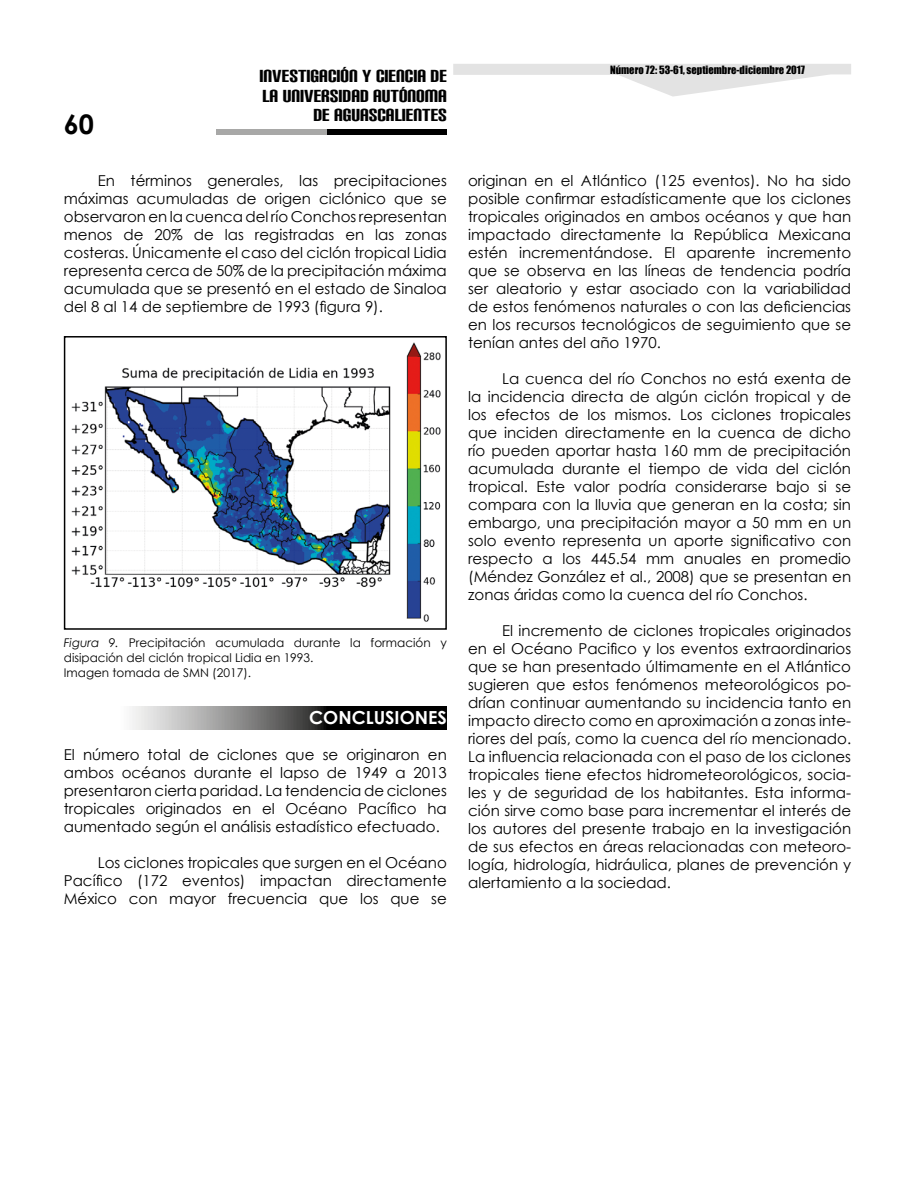
<style>
.page{position:relative;width:915px;height:1191px;background:#fff}
.page>*{position:absolute;margin:0;border:0;box-sizing:border-box;transform-origin:0 0}
.t1{font:700 27px "Century Gothic";color:#000}
.t2{font:21px/19.5px "Carbon Block";color:#000;text-align:right}
.t3{font:700 18px "Century Gothic";color:#fff}
.t4{font:15px/18px "Century Gothic";color:#000;text-align:justify}
.t5{font:12px/15px "Century Gothic";color:#000}
.t6{font:10.5px "Impact";color:#000}
.s1{font-style:italic}
</style>
<div class="page">
<svg style="left:453px;top:64px;width:397px;height:33px"></svg>
<div style="left:216px;top:129px;width:214px;height:6px;background:#a8a8a7"></div>
<div style="left:327px;top:129px;width:119px;height:6px;background:#000"></div>
<svg style="left:132px;top:707px;width:314px;height:22px;background:#5a5a5a"></svg>
<img style="left:71px;top:342px;width:370px;height:280px">
<div style="left:64px;top:336px;width:382px;height:294px;border:2px solid #000"></div>
<h2 class="t2" style="left:259px;top:67px;width:189px">INVESTIGACIÓN Y CIENCIA DE<br>LA UNIVERSIDAD AUTÓNOMA<br>DE AGUASCALIENTES</h2>
<p class="t6" style="left:609px;top:63px;width:196px">Número 72: 53-61, septiembre-diciembre 2017</p>
<h1 class="t1" style="left:64px;top:107px;width:32px">60</h1>
<p class="t4" style="left:64px;top:171px;width:384px;text-indent:34px">En términos generales, las precipitaciones máximas acumuladas de origen ciclónico que se observaron en la cuenca del río Conchos representan menos de 20% de las registradas en las zonas costeras. Únicamente el caso del ciclón tropical Lidia representa cerca de 50% de la precipitación máxima acumulada que se presentó en el estado de Sinaloa del 8 al 14 de septiembre de 1993 (figura 9).</p>
<p class="t4" style="left:468px;top:171px;width:384px">originan en el Atlántico (125 eventos). No ha sido posible confirmar estadísticamente que los ciclones tropicales originados en ambos océanos y que han impactado directamente la República Mexicana estén incrementándose. El aparente incremento que se observa en las líneas de tendencia podría ser aleatorio y estar asociado con la variabilidad de estos fenómenos naturales o con las deficiencias en los recursos tecnológicos de seguimiento que se tenían antes del año 1970.</p>
<p class="t4" style="left:468px;top:369px;width:384px;text-indent:34px">La cuenca del río Conchos no está exenta de la incidencia directa de algún ciclón tropical y de los efectos de los mismos. Los ciclones tropicales que inciden directamente en la cuenca de dicho río pueden aportar hasta 160 mm de precipitación acumulada durante el tiempo de vida del ciclón tropical. Este valor podría considerarse bajo si se compara con la lluvia que generan en la costa; sin embargo, una precipitación mayor a 50 mm en un solo evento representa un aporte significativo con respecto a los 445.54 mm anuales en promedio (Méndez González et al., 2008) que se presentan en zonas áridas como la cuenca del río Conchos.</p>
<p class="t4" style="left:468px;top:621px;width:384px;text-indent:34px">El incremento de ciclones tropicales originados en el Océano Pacifico y los eventos extraordinarios que se han presentado últimamente en el Atlántico sugieren que estos fenómenos meteorológicos po&shy;drían continuar aumentando su incidencia tanto en impacto directo como en aproximación a zonas inte&shy;riores del país, como la cuenca del río mencionado.<br>La influencia relacionada con el paso de los ciclones tropicales tiene efectos hidrometeorológicos, socia&shy;les y de seguridad de los habitantes. Esta informa&shy;ción sirve como base para incrementar el interés de los autores del presente trabajo en la investigación de sus efectos en áreas relacionadas con meteoro&shy;logía, hidrología, hidráulica, planes de prevención y alertamiento a la sociedad.</p>
<p class="t5" style="left:64px;top:635px;width:384px"><span class="s1">Figura 9.</span> Precipitación acumulada durante la formación y disipación del ciclón tropical Lidia en 1993.<br>Imagen tomada de SMN (2017).</p>
<p class="t3" style="left:309px;top:706px;width:139px">CONCLUSIONES</p>
<p class="t4" style="left:64px;top:745px;width:384px">El número total de ciclones que se originaron en ambos océanos durante el lapso de 1949 a 2013 presentaron cierta paridad. La tendencia de ciclones tropicales originados en el Océano Pacífico ha aumentado según el análisis estadístico efectuado.</p>
<p class="t4" style="left:64px;top:853px;width:384px;text-indent:34px">Los ciclones tropicales que surgen en el Océano Pacífico (172 eventos) impactan directamente México con mayor frecuencia que los que se</p>
</div>
